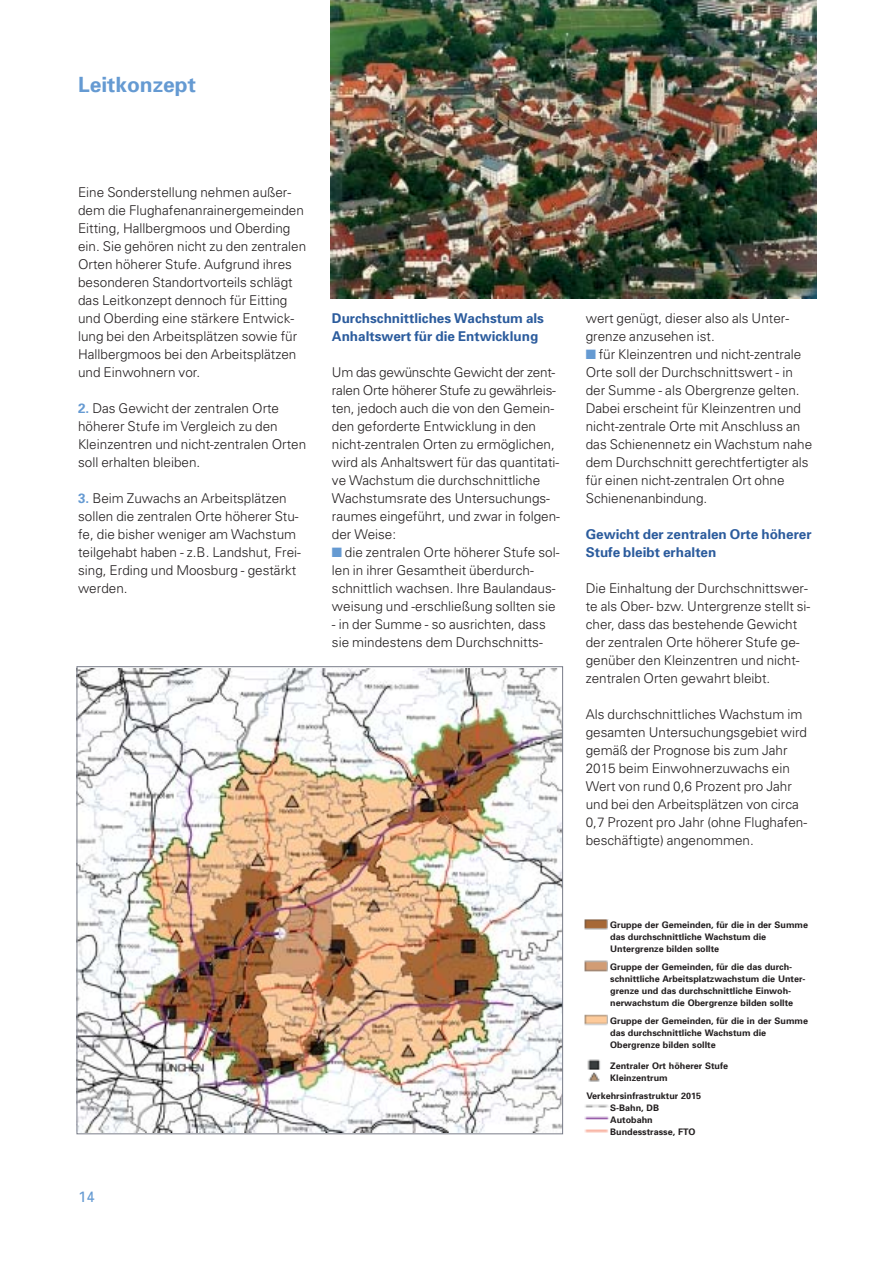
<style>
.page{position:relative;width:893px;height:1262px;background:#fff}
.page>*{position:absolute;margin:0;border:0;box-sizing:border-box;transform-origin:0 0}
.t1{font:700 21px "Univers";color:#659ad2}
.t2{font:15px "Univers";color:#659ad2}
.t3{font:300 13.5px/18px "Univers";color:#231f20}
.t4{font:700 13.5px/18px "Univers";color:#2c5c9d}
.t5{font:700 9px/12px "Univers";color:#231f20}
.s1{font-weight:700;color:#659ad2}
.s2{color:#659ad2}
</style>
<div class="page">
<img style="left:79px;top:668px;width:482px;height:464px">
<img style="left:584px;top:919px;width:24px;height:11px">
<img style="left:584px;top:960px;width:24px;height:12px">
<img style="left:584px;top:1014px;width:24px;height:12px">
<img style="left:587px;top:1059px;width:14px;height:11px">
<img style="left:588px;top:1072px;width:12px;height:10px">
<img style="left:584px;top:1104px;width:26px;height:29px">
<img style="left:330px;top:0;width:486px;height:298px">
<h1 class="t1" style="left:78px;top:77px;width:119px">Leitkonzept</h1>
<p class="t3" style="left:78px;top:184px;width:230px">Eine Sonderstellung nehmen außer&shy;dem die Flughafenanrainergemeinden Eitting, Hallbergmoos und Oberding ein. Sie gehören nicht zu den zentralen Orten höherer Stufe. Aufgrund ihres besonderen Standortvorteils schlägt das Leitkonzept dennoch für Eitting und Oberding eine stärkere Entwick&shy;lung bei den Arbeitsplätzen sowie für Hallbergmoos bei den Arbeitsplätzen und Einwohnern vor.</p>
<p class="t3" style="left:78px;top:400px;width:230px"><span class="s1">2.</span> Das Gewicht der zentralen Orte höherer Stufe im Vergleich zu den<br>Kleinzentren und nicht-zentralen Orten soll erhalten bleiben.</p>
<p class="t3" style="left:78px;top:490px;width:224px"><span class="s1">3.</span> Beim Zuwachs an Arbeitsplätzen sollen die zentralen Orte höherer Stu&shy;fe, die bisher weniger am Wachstum teilgehabt haben - z.B. Landshut, Frei&shy;sing, Erding und Moosburg - gestärkt werden.</p>
<p class="t4" style="left:332px;top:310px;width:213px">Durchschnittliches Wachstum als<br>Anhaltswert für die Entwicklung</p>
<p class="t3" style="left:332px;top:364px;width:230px">Um das gewünschte Gewicht der zent&shy;ralen Orte höherer Stufe zu gewährleis&shy;ten, jedoch auch die von den Gemein&shy;den geforderte Entwicklung in den nicht-zentralen Orten zu ermöglichen, wird als Anhaltswert für das quantitati&shy;ve Wachstum die durchschnittliche Wachstumsrate des Untersuchungs&shy;raumes eingeführt, und zwar in folgen&shy;der Weise:</p>
<p class="t3" style="left:332px;top:544px;width:229px"><span class="s2">■</span> die zentralen Orte höherer Stufe sol&shy;len in ihrer Gesamtheit überdurch&shy;schnittlich wachsen. Ihre Baulandaus&shy;weisung und -erschließung sollten sie</p>
<p class="t3" style="left:332px;top:616px;width:215px">- in der Summe - so ausrichten, dass sie mindestens dem Durchschnitts-</p>
<p class="t3" style="left:585px;top:310px;width:205px">wert genügt, dieser also als Unter&shy;grenze anzusehen ist.</p>
<p class="t3" style="left:585px;top:346px;width:228px"><span class="s2">■</span> für Kleinzentren und nicht-zentrale Orte soll der Durchschnittswert - in der Summe - als Obergrenze gelten.<br>Dabei erscheint für Kleinzentren und nicht-zentrale Orte mit Anschluss an das Schienennetz ein Wachstum nahe dem Durchschnitt gerechtfertigter als für einen nicht-zentralen Ort ohne Schienenanbindung.</p>
<p class="t4" style="left:585px;top:526px;width:227px">Gewicht der zentralen Orte höherer<br>Stufe bleibt erhalten</p>
<p class="t3" style="left:585px;top:580px;width:226px">Die Einhaltung der Durchschnittswer&shy;te als Ober- bzw. Untergrenze stellt si&shy;cher, dass das bestehende Gewicht der zentralen Orte höherer Stufe ge&shy;genüber den Kleinzentren und nicht&shy;zentralen Orten gewahrt bleibt.</p>
<p class="t3" style="left:585px;top:706px;width:223px">Als durchschnittliches Wachstum im gesamten Untersuchungsgebiet wird gemäß der Prognose bis zum Jahr 2015 beim Einwohnerzuwachs ein Wert von rund 0,6 Prozent pro Jahr und bei den Arbeitsplätzen von circa 0,7 Prozent pro Jahr (ohne Flughafen&shy;beschäftigte) angenommen.</p>
<p class="t2" style="left:78px;top:1191px;width:18px">14</p>
<p class="t5" style="left:610px;top:919px;width:199px">Gruppe der Gemeinden, für die in der Summe das durchschnittliche Wachstum die<br>Untergrenze bilden sollte</p>
<p class="t5" style="left:610px;top:961px;width:197px">Gruppe der Gemeinden, für die das durch&shy;schnittliche Arbeitsplatzwachstum die Unter&shy;grenze und das durchschnittliche Einwoh&shy;nerwachstum die Obergrenze bilden sollte</p>
<p class="t5" style="left:610px;top:1015px;width:199px">Gruppe der Gemeinden, für die in der Summe das durchschnittliche Wachstum die<br>Obergrenze bilden sollte</p>
<p class="t5" style="left:610px;top:1060px;width:119px">Zentraler Ort höherer Stufe<br>Kleinzentrum</p>
<p class="t5" style="left:610px;top:1090px;width:92px;text-indent:-24px">Verkehrsinfrastruktur 2015<br>S-Bahn, DB<br>Autobahn<br>Bundesstrasse, FTO</p>
</div>
